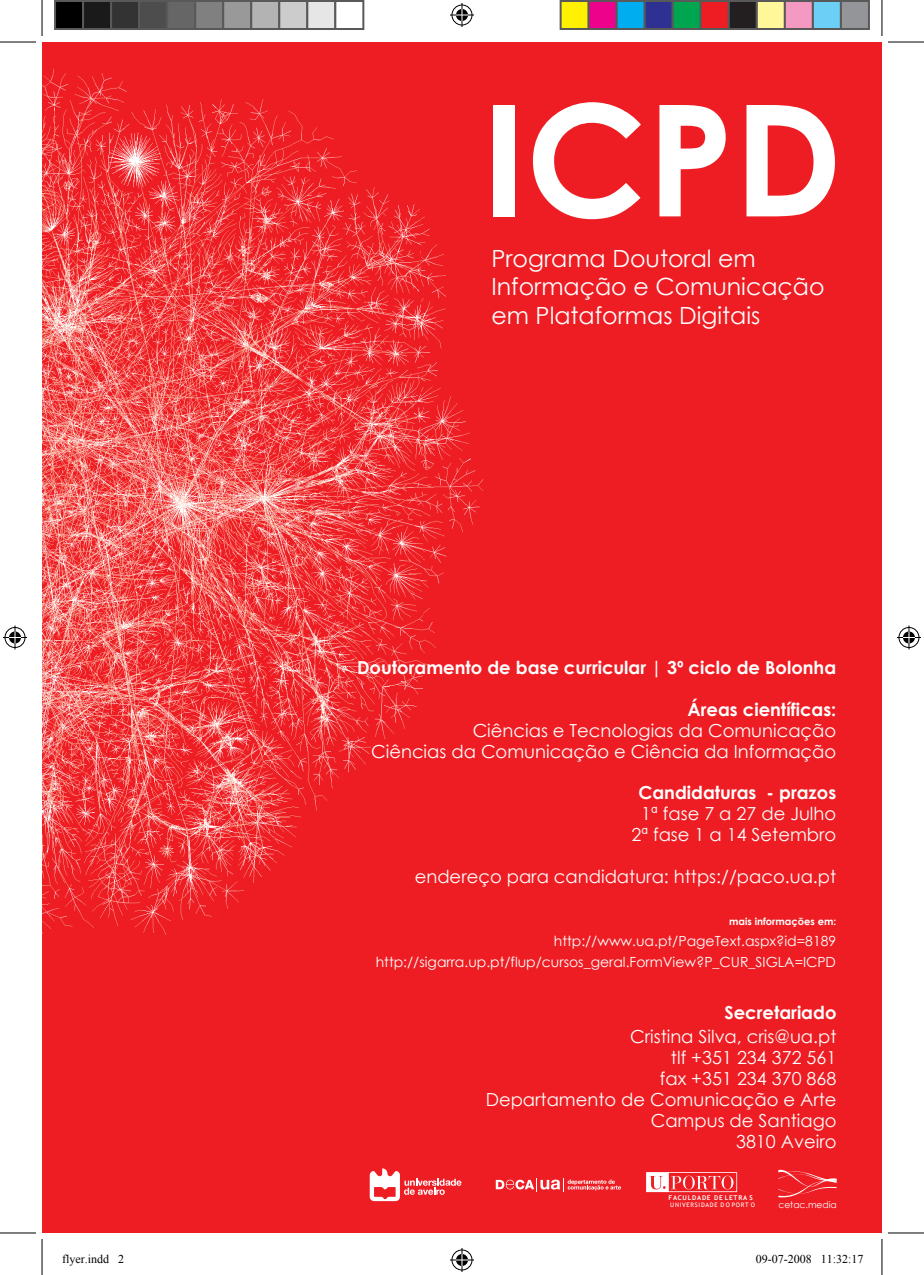
<style>
.page{position:relative;width:924px;height:1275px;background:#fff}
.page>*{position:absolute;margin:0;border:0;box-sizing:border-box;transform-origin:0 0}
.t1{font:700 155px "Century Gothic";color:#fff}
.t2{font:23.6px/28.4px "Century Gothic";color:#fff}
.t3{font:18px/21px "Century Gothic";color:#fff;text-align:right}
.t4{font:700 18px "Century Gothic";color:#fff}
.t5{font:14px/21px "Century Gothic";color:#fff;text-align:right}
.t6{font:12px "Times New Roman";color:#000}
.t7{font:700 10px "Century Gothic";color:#fff}
.t8{font:9.2px "Century Gothic";color:#fff}
.t9{font:700 6.6px "Trebuchet MS";letter-spacing:.11em;color:#fff}
.t10{font:6.2px "Trebuchet MS";letter-spacing:.115em;color:#fff}
</style>
<div class="page">
<div style="left:42px;top:42px;width:839px;height:1191px;background:#ee1d23"></div>
<img style="left:42px;top:68px;width:442px;height:867px">
<svg style="left:778px;top:1169px;width:58px;height:28px"></svg>
<svg style="left:495px;top:1178px;width:125px;height:13px"></svg>
<svg style="left:369px;top:1168px;width:92px;height:33px"></svg>
<svg style="left:646px;top:1172px;width:90px;height:20px"></svg>
<hr style="left:0;top:42px;width:36px;height:1px;background:#000">
<hr style="left:887px;top:42px;width:36px;height:1px;background:#000">
<hr style="left:0;top:1232px;width:36px;height:1px;background:#000">
<hr style="left:887px;top:1232px;width:36px;height:1px;background:#000">
<hr style="left:42px;top:0;width:1px;height:36px;background:#000">
<hr style="left:42px;top:1239px;width:1px;height:36px;background:#000">
<hr style="left:881px;top:0;width:1px;height:36px;background:#000">
<hr style="left:881px;top:1239px;width:1px;height:36px;background:#000">
<svg style="left:450px;top:3px;width:24px;height:24px"></svg>
<svg style="left:450px;top:1248px;width:24px;height:24px"></svg>
<svg style="left:3px;top:625px;width:24px;height:24px"></svg>
<svg style="left:897px;top:625px;width:23px;height:24px"></svg>
<div style="left:55px;top:1px;width:28px;height:28px;background:#000"></div>
<div style="left:54px;top:0;width:30px;height:30px;border:2px solid #595959"></div>
<div style="left:83px;top:1px;width:28px;height:28px;background:#1a1a1a"></div>
<div style="left:82px;top:0;width:30px;height:30px;border:2px solid #595959"></div>
<div style="left:111px;top:1px;width:28px;height:28px;background:#333"></div>
<div style="left:110px;top:0;width:30px;height:30px;border:2px solid #595959"></div>
<div style="left:139px;top:1px;width:28px;height:28px;background:#4d4d4d"></div>
<div style="left:138px;top:0;width:30px;height:30px;border:2px solid #595959"></div>
<div style="left:167px;top:1px;width:28px;height:28px;background:#666"></div>
<div style="left:166px;top:0;width:30px;height:30px;border:2px solid #595959"></div>
<div style="left:195px;top:1px;width:28px;height:28px;background:#808080"></div>
<div style="left:194px;top:0;width:30px;height:30px;border:2px solid #595959"></div>
<div style="left:223px;top:1px;width:28px;height:28px;background:#999"></div>
<div style="left:222px;top:0;width:30px;height:30px;border:2px solid #595959"></div>
<div style="left:251px;top:1px;width:28px;height:28px;background:#b3b3b3"></div>
<div style="left:250px;top:0;width:30px;height:30px;border:2px solid #595959"></div>
<div style="left:279px;top:1px;width:28px;height:28px;background:#ccc"></div>
<div style="left:278px;top:0;width:30px;height:30px;border:2px solid #595959"></div>
<div style="left:307px;top:1px;width:28px;height:28px;background:#e6e6e6"></div>
<div style="left:306px;top:0;width:30px;height:30px;border:2px solid #595959"></div>
<div style="left:334px;top:0;width:30px;height:30px;border:2px solid #595959"></div>
<div style="left:560px;top:1px;width:28px;height:28px;background:#fff101"></div>
<div style="left:559px;top:0;width:30px;height:30px;border:2px solid #595959"></div>
<div style="left:588px;top:1px;width:28px;height:28px;background:#ed028c"></div>
<div style="left:587px;top:0;width:30px;height:30px;border:2px solid #595959"></div>
<div style="left:616px;top:1px;width:28px;height:28px;background:#00aeef"></div>
<div style="left:615px;top:0;width:30px;height:30px;border:2px solid #595959"></div>
<div style="left:644px;top:1px;width:28px;height:28px;background:#2e3092"></div>
<div style="left:643px;top:0;width:30px;height:30px;border:2px solid #595959"></div>
<div style="left:672px;top:1px;width:28px;height:28px;background:#00a54f"></div>
<div style="left:671px;top:0;width:30px;height:30px;border:2px solid #595959"></div>
<div style="left:700px;top:1px;width:28px;height:28px;background:#ee1d23"></div>
<div style="left:699px;top:0;width:30px;height:30px;border:2px solid #595959"></div>
<div style="left:728px;top:1px;width:28px;height:28px;background:#231f20"></div>
<div style="left:727px;top:0;width:30px;height:30px;border:2px solid #595959"></div>
<div style="left:756px;top:1px;width:28px;height:28px;background:#fff79a"></div>
<div style="left:755px;top:0;width:30px;height:30px;border:2px solid #595959"></div>
<div style="left:784px;top:1px;width:28px;height:28px;background:#f499c2"></div>
<div style="left:783px;top:0;width:30px;height:30px;border:2px solid #595959"></div>
<div style="left:812px;top:1px;width:28px;height:28px;background:#6bcff6"></div>
<div style="left:811px;top:0;width:30px;height:30px;border:2px solid #595959"></div>
<div style="left:840px;top:1px;width:28px;height:28px;background:#939598"></div>
<div style="left:839px;top:0;width:30px;height:30px;border:2px solid #595959"></div>
<h1 class="t1" style="left:482px;top:42px;width:361px">ICPD</h1>
<h2 class="t2" style="left:491px;top:244px;width:334px">Programa Doutoral em<br>Informação e Comunicação em Plataformas Digitais</h2>
<p class="t4" style="left:357px;top:653px;width:480px">Doutoramento de base curricular | 3º ciclo de Bolonha</p>
<p class="t4" style="left:687px;top:695px;width:150px">Áreas científicas:</p>
<p class="t3" style="left:371px;top:719px;width:466px">Ciências e Tecnologias da Comunicação<br>Ciências da Comunicação e Ciência da Informação</p>
<p class="t4" style="left:638px;top:779px;width:199px">Candidaturas - prazos</p>
<p class="t3" style="left:631px;top:803px;width:206px;text-align:center">1ª fase 7 a 27 de Julho<br>2ª fase 1 a 14 Setembro</p>
<p class="t3" style="left:414px;top:866px;width:423px">endereço para candidatura: https://paco.ua.pt</p>
<p class="t7" style="left:728px;top:914px;width:109px">mais informações em:</p>
<p class="t5" style="left:375px;top:930px;width:462px">http://www.ua.pt/PageText.aspx?id=8189 http://sigarra.up.pt/flup/cursos_geral.FormView?P_CUR_SIGLA=ICPD</p>
<p class="t4" style="left:724px;top:998px;width:113px">Secretariado</p>
<p class="t3" style="left:485px;top:1025px;width:352px">Cristina Silva, cris@ua.pt<br>tlf +351 234 372 561<br>fax +351 234 370 868<br>Departamento de Comunicação e Arte<br>Campus de Santiago<br>3810 Aveiro</p>
<p class="t9" style="left:668px;top:1193px;width:86px">FACULDADE DE LETRA S</p>
<p class="t10" style="left:670px;top:1201px;width:86px">UNIVERSIDADE D O PORT O</p>
<p class="t8" style="left:778px;top:1198px;width:60px">cetac.media</p>
<p class="t6" style="left:62px;top:1250px;width:63px">flyer.indd 2</p>
<p class="t6" style="left:755px;top:1250px;width:109px">09-07-2008 11:32:17</p>
</div>
